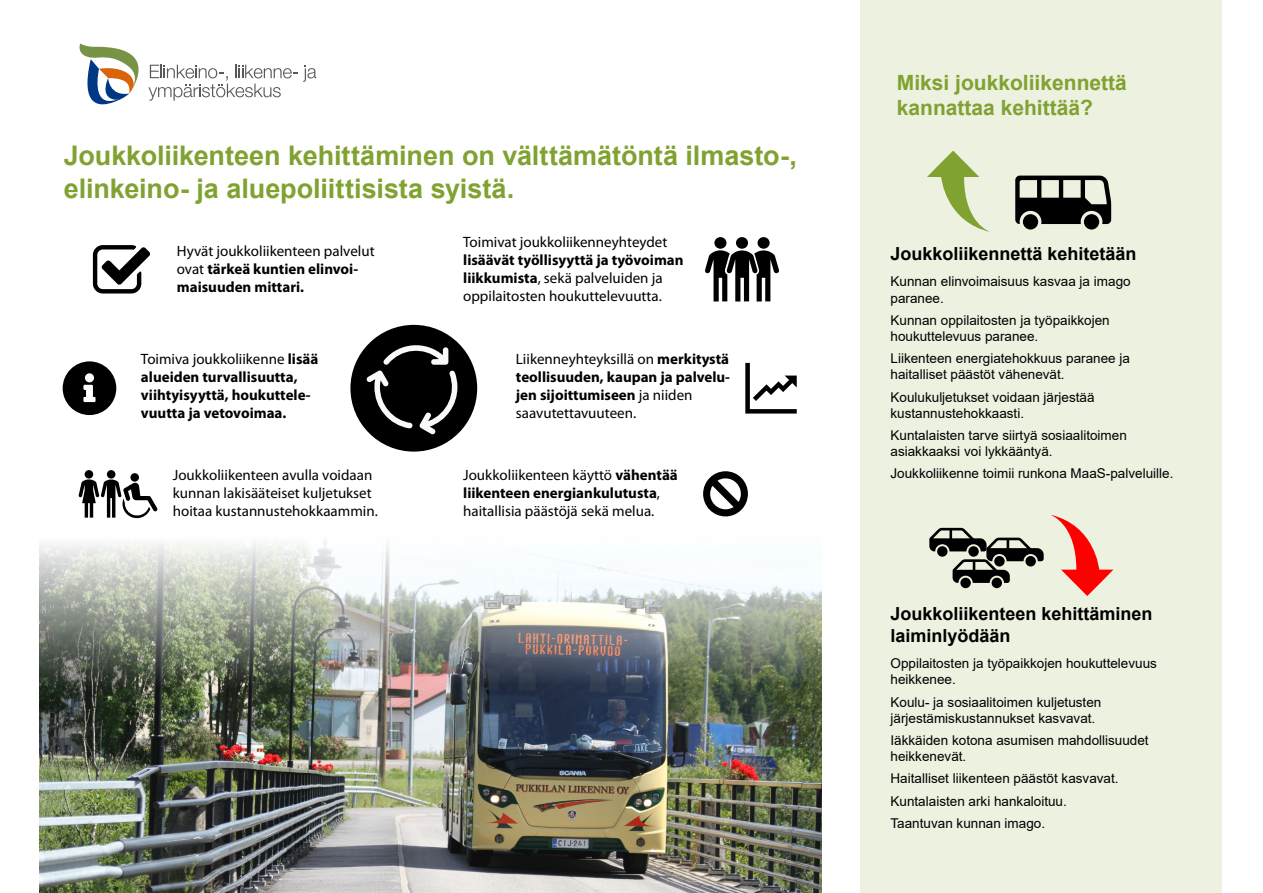
<style>
.page{position:relative;width:1263px;height:893px;background:#fff}
.page>*{position:absolute;margin:0;border:0;box-sizing:border-box;transform-origin:0 0}
.Paragraph_Style_2{font:700 27px/32.4px "Arial";letter-spacing:-.005em;color:#80a231}
.Paragraph_Style_4{font:700 21px/25.2px "Arial";color:#80a231}
.t1{font:700 18px/21.6px "Arial";color:#000}
.t2{font:15px/18px "Myriad Pro";color:#000}
.t3{font:700 15px/18px "Myriad Pro";color:#000}
.t4{font:13.5px/16.2px "Arial";color:#000}
.s1{font-weight:400}
.s2{font-weight:700}
</style>
<div class="page">
<img style="left:39px;top:771px;width:782px;height:122px">
<img style="left:39px;top:470px;width:783px;height:301px">
<svg style="left:148px;top:65px;width:168px;height:36px"></svg>
<svg style="left:79px;top:44px;width:60px;height:61px"></svg>
<svg style="left:745px;top:363px;width:52px;height:51px"></svg>
<div style="left:757px;top:237px;width:13px;height:12px;background:#000;border-radius:50%"></div>
<div style="left:714px;top:237px;width:12px;height:12px;background:#000;border-radius:50%"></div>
<div style="left:736px;top:237px;width:12px;height:12px;background:#000;border-radius:50%"></div>
<svg style="left:705px;top:250px;width:74px;height:51px"></svg>
<svg style="left:703px;top:471px;width:45px;height:45px"></svg>
<div style="left:85px;top:470px;width:8px;height:9px;background:#000;border-radius:50%"></div>
<div style="left:107px;top:470px;width:8px;height:9px;background:#000;border-radius:50%"></div>
<svg style="left:78px;top:479px;width:79px;height:41px"></svg>
<div style="left:130px;top:473px;width:9px;height:9px;background:#000;border-radius:50%"></div>
<svg style="left:63px;top:361px;width:53px;height:54px"></svg>
<svg style="left:93px;top:245px;width:57px;height:48px"></svg>
<svg style="left:348px;top:322px;width:132px;height:132px;background:#282828"></svg>
<div style="left:345px;top:319px;width:138px;height:138px;border:5px solid #fff;border-radius:50%"></div>
<svg style="left:366px;top:340px;width:91px;height:95px"></svg>
<div style="left:860px;top:0;width:362px;height:893px;background:#ecf1e0"></div>
<svg style="left:927px;top:150px;width:63px;height:82px"></svg>
<svg style="left:1015px;top:176px;width:96px;height:48px"></svg>
<div style="left:1084px;top:214px;width:15px;height:16px;background:#000;border-radius:50%"></div>
<div style="left:1023px;top:214px;width:15px;height:16px;background:#000;border-radius:50%"></div>
<div style="left:960px;top:578px;width:11px;height:10px;background:#000;border-radius:50%"></div>
<div style="left:991px;top:578px;width:11px;height:10px;background:#000;border-radius:50%"></div>
<svg style="left:929px;top:528px;width:115px;height:55px"></svg>
<svg style="left:1051px;top:515px;width:62px;height:81px"></svg>
<p class="Paragraph_Style_2" style="left:64px;top:140px;width:735px">Joukkoliikenteen kehittäminen on välttämätöntä ilmasto-, elinkeino- ja aluepoliittisista syistä.</p>
<p class="t3" style="left:177px;top:242px;width:199px"><span class="s1">Hyvät joukkoliikenteen palvelut ovat</span> tärkeä kuntien elinvoi&shy;maisuuden mittari.</p>
<p class="t3" style="left:141px;top:350px;width:179px"><span class="s1">Toimiva joukkoliikenne</span> lisää alueiden turvallisuutta, viihtyisyyttä, houkuttele&shy;vuutta ja vetovoimaa.</p>
<p class="t2" style="left:173px;top:465px;width:206px">Joukkoliikenteen avulla voidaan kunnan lakisääteiset kuljetukset hoitaa kustannustehokkaammin.</p>
<p class="t2" style="left:463px;top:233px;width:222px">Toimivat joukkoliikenneyhteydet <span class="s2">lisäävät työllisyyttä ja työvoiman liikkumista</span>, sekä palveluiden ja oppilaitosten houkuttelevuutta.</p>
<p class="t3" style="left:516px;top:349px;width:216px"><span class="s1">Liikenneyhteyksillä on</span> merkitystä teollisuuden, kaupan ja palvelu&shy;jen sijoittumiseen <span class="s1">ja niiden saavutettavuuteen.</span></p>
<p class="t2" style="left:463px;top:466px;width:216px">Joukkoliikenteen käyttö <span class="s2">vähentää liikenteen energiankulutusta</span>, haitallisia päästöjä sekä melua.</p>
<p class="Paragraph_Style_4" style="left:897px;top:70px;width:231px">Miksi joukkoliikennettä kannattaa kehittää?</p>
<p class="t1" style="left:890px;top:243px;width:248px">Joukkoliikennettä kehitetään</p>
<p class="t4" style="left:890px;top:274px;width:242px">Kunnan elinvoimaisuus kasvaa ja imago paranee.</p>
<p class="t4" style="left:890px;top:312px;width:221px">Kunnan oppilaitosten ja työpaikkojen houkuttelevuus paranee.</p>
<p class="t4" style="left:890px;top:350px;width:241px">Liikenteen energiatehokkuus paranee ja haitalliset päästöt vähenevät.</p>
<p class="t4" style="left:890px;top:389px;width:206px">Koulukuljetukset voidaan järjestää kustannustehokkaasti.</p>
<p class="t4" style="left:890px;top:427px;width:238px">Kuntalaisten tarve siirtyä sosiaalitoimen asiakkaaksi voi lykkääntyä.</p>
<p class="t4" style="left:890px;top:466px;width:284px">Joukkoliikenne toimii runkona MaaS-palveluille.</p>
<p class="t1" style="left:890px;top:603px;width:264px">Joukkoliikenteen kehittäminen laiminlyödään</p>
<p class="t4" style="left:890px;top:655px;width:268px">Oppilaitosten ja työpaikkojen houkuttelevuus heikkenee.</p>
<p class="t4" style="left:890px;top:694px;width:212px">Koulu- ja sosiaalitoimen kuljetusten järjestämiskustannukset kasvavat.</p>
<p class="t4" style="left:890px;top:732px;width:260px">Iäkkäiden kotona asumisen mahdollisuudet heikkenevät.</p>
<p class="t4" style="left:890px;top:767px;width:230px;line-height:22.2px">Haitalliset liikenteen päästöt kasvavat.<br>Kuntalaisten arki hankaloituu.<br>Taantuvan kunnan imago.</p>
</div>
